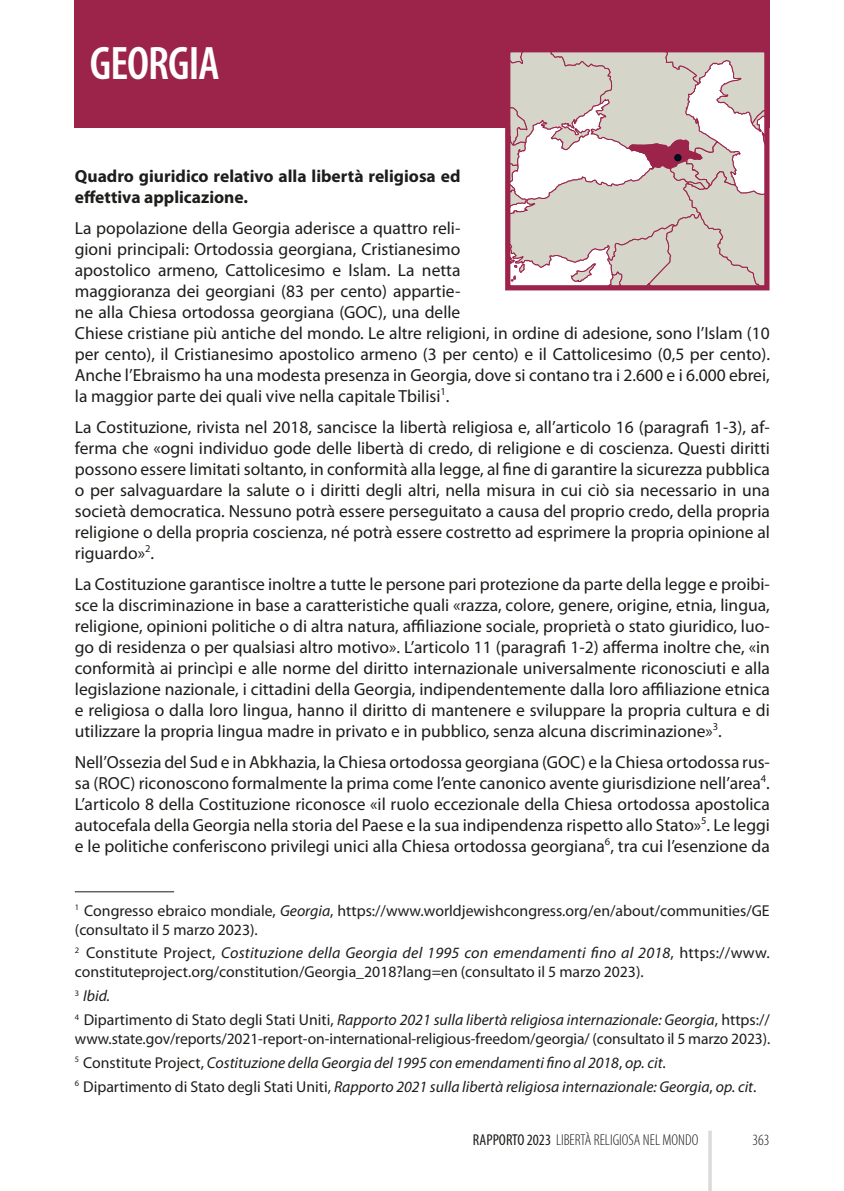
<style>
.page{position:relative;width:844px;height:1191px;background:#fff}
.page>*{position:absolute;margin:0;border:0;box-sizing:border-box;transform-origin:0 0}
.Nota_a_piè_di_pagina{font:600 condensed 47.25px "Myriad Pro";letter-spacing:-.02em;color:#fff}
.Normale{font:17.5px/21px "Myriad Pro";color:#1d1d1b;text-align:justify}
.Normale-2{font:700 17.5px/21px "Myriad Pro";color:#1d1d1b}
.Nota_a_piè_di_pagina-2{font:15.75px/18.9px "Myriad Pro";color:#1d1d1b}
.Nota_a_piè_di_pagina-3{font:italic 15.75px "Myriad Pro";color:#1d1d1b}
.t1{font:300 condensed 15.75px "Myriad Pro";color:#1d1d1b}
.s1{font-style:italic}
.s2{font-style:normal}
.s3{font-weight:400}
</style>
<div class="page">
<hr style="left:708px;top:1130px;width:3px;height:61px;background:#dadada">
<div style="left:75px;top:0;width:694px;height:128px;background:#9c244b"></div>
<hr style="left:75px;top:891px;width:99px;height:1px;background:#1d1d1b">
<svg style="left:511px;top:53px;width:252px;height:231px"></svg>
<div style="left:505px;top:47px;width:264px;height:243px;border:5px solid #9c244b"></div>
<p class="Nota_a_piè_di_pagina" style="left:90px;top:37px;width:131px">GEORGIA</p>
<p class="Normale-2" style="left:75px;top:166px;width:387px">Quadro giuridico relativo alla libertà religiosa ed effettiva applicazione.</p>
<p class="Normale" style="left:75px;top:218px;width:696px;text-align:left">La popolazione della Georgia aderisce a quattro reli-<br>gioni principali: Ortodossia georgiana, Cristianesimo<br>apostolico armeno, Cattolicesimo e Islam. La netta<br>maggioranza dei georgiani (83 per cento) appartie-<br>ne alla Chiesa ortodossa georgiana (GOC), una delle<br>Chiese cristiane più antiche del mondo. Le altre religioni, in ordine di adesione, sono l’Islam (10 per cento), il Cristianesimo apostolico armeno (3 per cento) e il Cattolicesimo (0,5 per cento).<br>Anche l’Ebraismo ha una modesta presenza in Georgia, dove si contano tra i 2.600 e i 6.000 ebrei, la maggior parte dei quali vive nella capitale Tbilisi<sup>1</sup>.</p>
<p class="Normale" style="left:75px;top:417px;width:696px">La Costituzione, rivista nel 2018, sancisce la libertà religiosa e, all’articolo 16 (paragrafi 1-3), af&shy;ferma che «ogni individuo gode delle libertà di credo, di religione e di coscienza. Questi diritti possono essere limitati soltanto, in conformità alla legge, al fine di garantire la sicurezza pubblica o per salvaguardare la salute o i diritti degli altri, nella misura in cui ciò sia necessario in una società democratica. Nessuno potrà essere perseguitato a causa del proprio credo, della propria religione o della propria coscienza, né potrà essere costretto ad esprimere la propria opinione al riguardo»<sup>2</sup>.</p>
<p class="Normale" style="left:75px;top:574px;width:696px">La Costituzione garantisce inoltre a tutte le persone pari protezione da parte della legge e proibi&shy;sce la discriminazione in base a caratteristiche quali «razza, colore, genere, origine, etnia, lingua, religione, opinioni politiche o di altra natura, affiliazione sociale, proprietà o stato giuridico, luo&shy;go di residenza o per qualsiasi altro motivo». L’articolo 11 (paragrafi 1-2) afferma inoltre che, «in conformità ai princìpi e alle norme del diritto internazionale universalmente riconosciuti e alla legislazione nazionale, i cittadini della Georgia, indipendentemente dalla loro affiliazione etnica e religiosa o dalla loro lingua, hanno il diritto di mantenere e sviluppare la propria cultura e di utilizzare la propria lingua madre in privato e in pubblico, senza alcuna discriminazione»<sup>3</sup>.</p>
<p class="Normale" style="left:75px;top:752px;width:696px">Nell’Ossezia del Sud e in Abkhazia, la Chiesa ortodossa georgiana (GOC) e la Chiesa ortodossa rus&shy;sa (ROC) riconoscono formalmente la prima come l’ente canonico avente giurisdizione nell’area<sup>4</sup>.<br>L’articolo 8 della Costituzione riconosce «il ruolo eccezionale della Chiesa ortodossa apostolica autocefala della Georgia nella storia del Paese e la sua indipendenza rispetto allo Stato»<sup>5</sup>. Le leggi e le politiche conferiscono privilegi unici alla Chiesa ortodossa georgiana<sup>6</sup>, tra cui l’esenzione da</p>
<p class="Nota_a_piè_di_pagina-2" style="left:75px;top:901px;width:696px"><sup>1</sup> Congresso ebraico mondiale, <span class="s1">Georgia</span>, https://www.worldjewishcongress.org/en/about/communities/GE (consultato il 5 marzo 2023).</p>
<p class="Nota_a_piè_di_pagina-2" style="left:75px;top:944px;width:696px"><sup>2</sup> Constitute Project, <span class="s1">Costituzione della Georgia del 1995 con emendamenti fino al 2018</span>, https://www. constituteproject.org/constitution/Georgia_2018?lang=en (consultato il 5 marzo 2023).</p>
<p class="Nota_a_piè_di_pagina-3" style="left:75px;top:987px;width:37px"><sup>3</sup> Ibid.</p>
<p class="Nota_a_piè_di_pagina-2" style="left:75px;top:1010px;width:696px"><sup>4</sup> Dipartimento di Stato degli Stati Uniti, <span class="s1">Rapporto 2021 sulla libertà religiosa internazionale: Georgia</span>, https:// www.state.gov/reports/2021-report-on-international-religious-freedom/georgia/ (consultato il 5 marzo 2023).</p>
<p class="Nota_a_piè_di_pagina-3" style="left:75px;top:1054px;width:592px"><sup>5</sup> <span class="s2">Constitute Project,</span> Costituzione della Georgia del 1995 con emendamenti fino al 2018<span class="s2">,</span> op. cit<span class="s2">.</span></p>
<p class="Nota_a_piè_di_pagina-3" style="left:75px;top:1078px;width:683px"><sup>6</sup> <span class="s2">Dipartimento di Stato degli Stati Uniti,</span> Rapporto 2021 sulla libertà religiosa internazionale: Georgia<span class="s2">,</span> op. cit<span class="s2">.</span></p>
<p class="t1" style="left:473px;top:1131px;width:227px"><span class="s3">RAPPORTO 2023</span> LIBERTÀ RELIGIOSA NEL MONDO</p>
<p class="t1" style="left:752px;top:1131px;width:19px">363</p>
</div>
